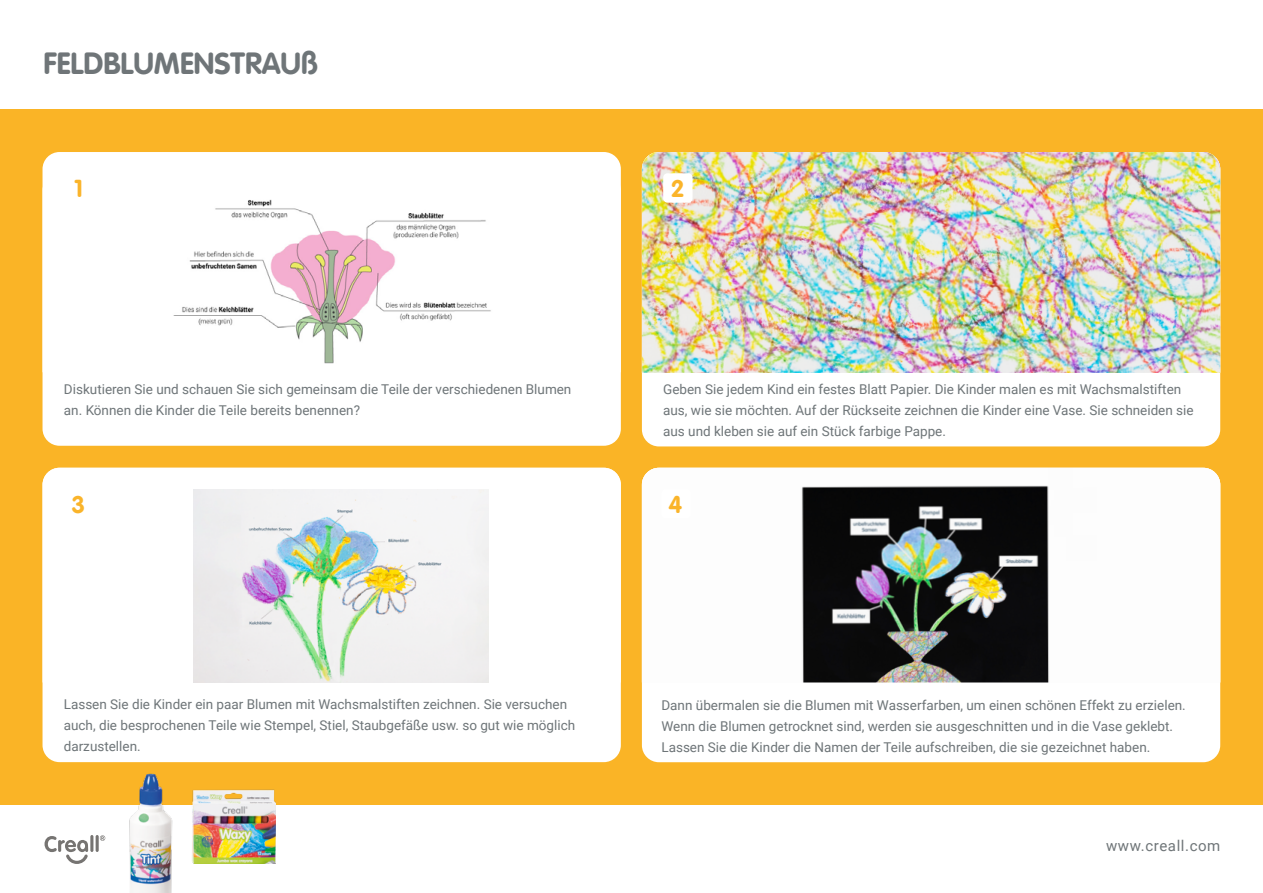
<style>
.page{position:relative;width:1263px;height:893px;background:#fff}
.page>*{position:absolute;margin:0;border:0;box-sizing:border-box;transform-origin:0 0}
.t1{font:700 30px "VAG Rounded";color:#6f7578}
.t2{font:700 24px "VAG Rounded";color:#fab42a}
.t3{font:15px "Roboto";letter-spacing:.04em;color:#6f7578}
.t4{font:13.5px/21px "Roboto";color:#6e7578}
.s1{color:#6e7578}
</style>
<div class="page">
<div style="left:0;top:109px;width:1263px;height:696px;background:#fab426"></div>
<div style="left:43px;top:173px;width:578px;height:273px;background:#fff;border-radius:17px"></div>
<div style="left:642px;top:152px;width:578px;height:294px;background:#fff;border-radius:17px"></div>
<div style="left:642px;top:468px;width:578px;height:294px;background:#fff;border-radius:17px"></div>
<div style="left:43px;top:468px;width:578px;height:294px;background:#fff;border-radius:17px"></div>
<div style="left:43px;top:152px;width:578px;height:36px;background:#fff"></div>
<img style="left:642px;top:152px;width:578px;height:221px">
<img style="left:642px;top:468px;width:578px;height:214px">
<img style="left:194px;top:489px;width:294px;height:193px">
<div style="left:64px;top:173px;width:29px;height:30px;background:#fff;border-radius:4px"></div>
<div style="left:661px;top:489px;width:30px;height:29px;background:#fff;border-radius:4px"></div>
<div style="left:663px;top:173px;width:29px;height:30px;background:#fff;border-radius:4px"></div>
<hr style="left:96px;top:835px;width:3px;height:17px;background:#767472;border-radius:2px">
<hr style="left:90px;top:835px;width:3px;height:17px;background:#767472;border-radius:2px">
<svg style="left:45px;top:836px;width:43px;height:28px"></svg>
<img style="left:202px;top:789px;width:73px;height:75px">
<img style="left:100px;top:773px;width:102px;height:120px">
<img style="left:110px;top:163px;width:447px;height:201px">
<h1 class="t1" style="left:43px;top:50px;width:276px">FELDBLUMENSTRAU<span class="s1">ß</span></h1>
<h2 class="t2" style="left:74px;top:178px;width:10px">1</h2>
<h2 class="t2" style="left:671px;top:178px;width:15px">2</h2>
<p class="t4" style="left:64px;top:378px;width:509px">Diskutieren Sie und schauen Sie sich gemeinsam die Teile der verschiedenen Blumen an. Können die Kinder die Teile bereits benennen?</p>
<p class="t4" style="left:663px;top:378px;width:532px">Geben Sie jedem Kind ein festes Blatt Papier. Die Kinder malen es mit Wachsmalstiften aus, wie sie möchten. Auf der Rückseite zeichnen die Kinder eine Vase. Sie schneiden sie aus und kleben sie auf ein Stück farbige Pappe.</p>
<h2 class="t2" style="left:72px;top:493px;width:15px">3</h2>
<h2 class="t2" style="left:668px;top:493px;width:15px">4</h2>
<p class="t4" style="left:64px;top:693px;width:513px">Lassen Sie die Kinder ein paar Blumen mit Wachsmalstiften zeichnen. Sie versuchen auch, die besprochenen Teile wie Stempel, Stiel, Staubgefäße usw. so gut wie möglich darzustellen.</p>
<p class="t4" style="left:661px;top:694px;width:526px">Dann übermalen sie die Blumen mit Wasserfarben, um einen schönen Effekt zu erzielen.<br>Wenn die Blumen getrocknet sind, werden sie ausgeschnitten und in die Vase geklebt.<br>Lassen Sie die Kinder die Namen der Teile aufschreiben, die sie gezeichnet haben.</p>
<p class="t3" style="left:1106px;top:836px;width:116px">www.creall.com</p>
</div>
